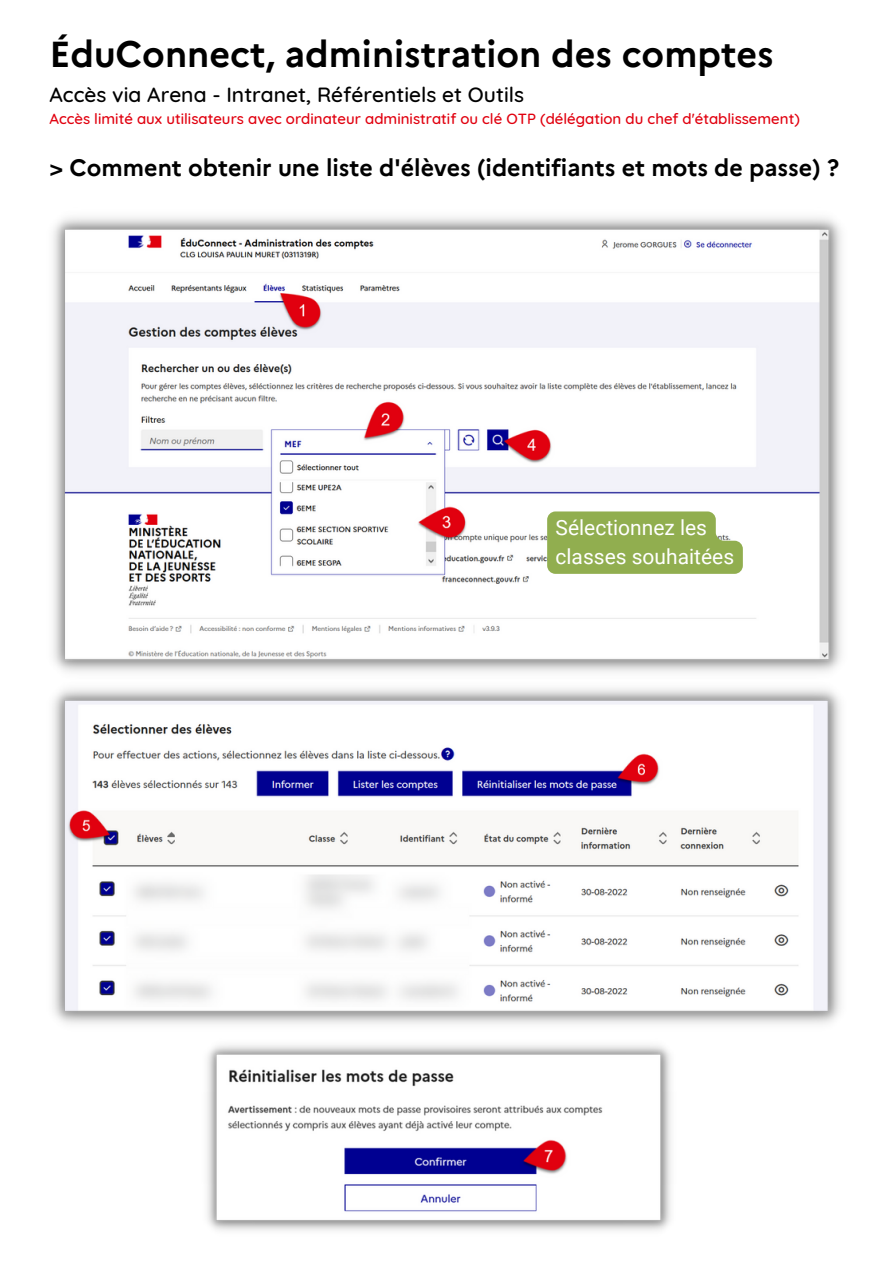
<style>
.page{position:relative;width:893px;height:1264px;background:#fff}
.page>*{position:absolute;margin:0;border:0;box-sizing:border-box;transform-origin:0 0}
.t1{font:700 36px "Marianne";color:#000}
.t2{font:700 23.25px "Marianne";color:#000}
.t3{font:500 21px "Quicksand";color:#000}
.t4{font:21px/29.2px "Roboto";color:#fff}
.t5{font:500 15px "Quicksand";color:#e1000f}
</style>
<div class="page">
<img style="left:53px;top:217px;width:789px;height:455px">
<img style="left:207px;top:1045px;width:464px;height:186px">
<img style="left:52px;top:688px;width:789px;height:336px">
<svg style="left:547px;top:511px;width:195px;height:63px;background:#98b35b"></svg>
<h1 class="t1" style="left:49px;top:32px;width:725px">ÉduConnect, administration des comptes</h1>
<h3 class="t3" style="left:49px;top:81px;width:476px">Accès via Arena - Intranet, Référentiels et Outils</h3>
<p class="t5" style="left:49px;top:109px;width:751px">Accès limité aux utilisateurs avec ordinateur administratif ou clé OTP (délégation du chef d'établissement)</p>
<h2 class="t2" style="left:49px;top:154px;width:791px">&gt; Comment obtenir une liste d'élèves (identifiants et mots de passe) ?</h2>
<h3 class="t4" style="left:555px;top:513px;width:180px">Sélectionnez les classes souhaitées</h3>
</div>
